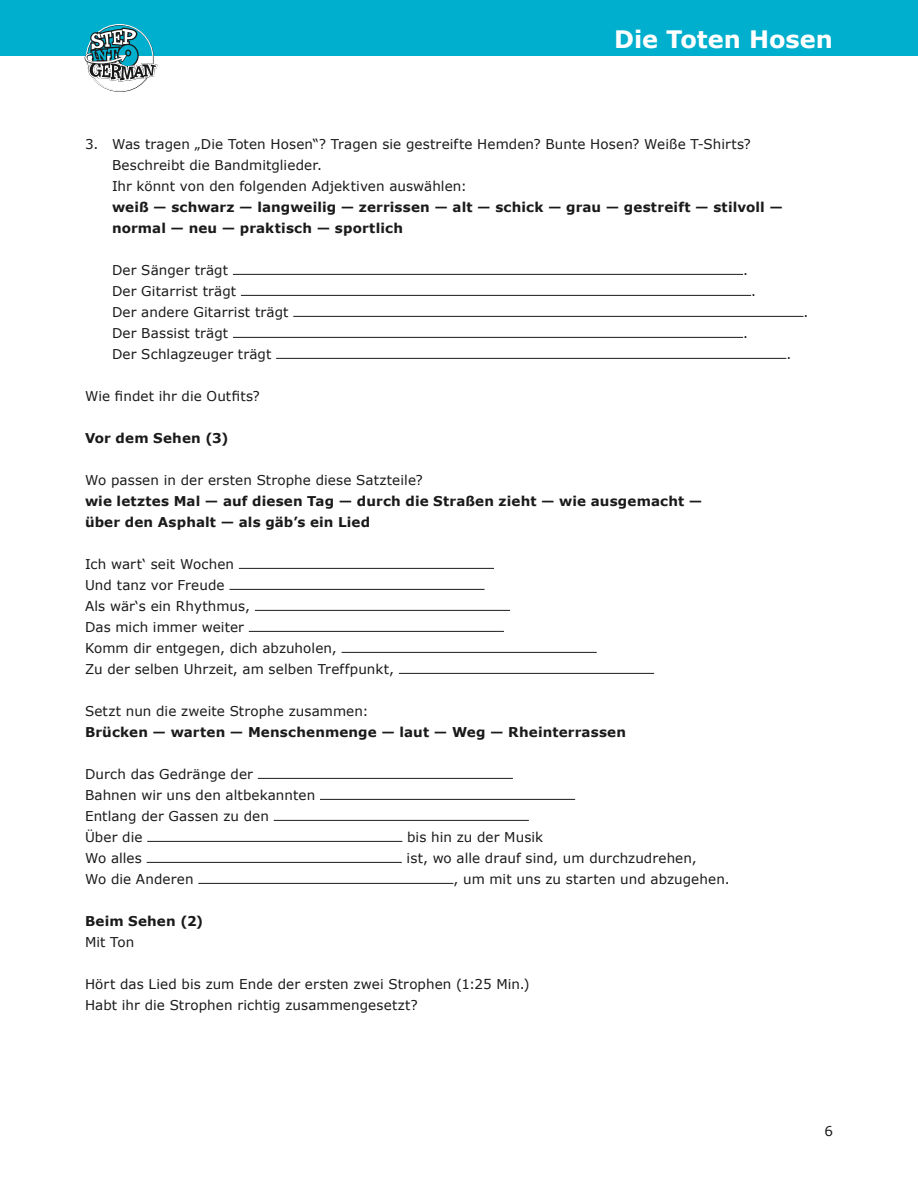
<style>
.page{position:relative;width:918px;height:1188px;background:#fff}
.page>*{position:absolute;margin:0;border:0;box-sizing:border-box;transform-origin:0 0}
.t1{font:700 24px "Verdana";color:#fff}
.t2{font:13.5px/21px "Verdana";letter-spacing:.005em;color:#1a1a1a}
.t3{font:700 13.5px/21px "Verdana";letter-spacing:.01em;color:#1a1a1a}
</style>
<div class="page">
<hr style="left:233px;top:274px;width:510px;height:1px;background:#1a1a1a">
<hr style="left:241px;top:295px;width:510px;height:1px;background:#1a1a1a">
<hr style="left:293px;top:316px;width:510px;height:1px;background:#1a1a1a">
<hr style="left:233px;top:337px;width:510px;height:1px;background:#1a1a1a">
<hr style="left:276px;top:358px;width:510px;height:1px;background:#1a1a1a">
<hr style="left:239px;top:568px;width:255px;height:1px;background:#1a1a1a">
<hr style="left:229px;top:589px;width:256px;height:1px;background:#1a1a1a">
<hr style="left:255px;top:610px;width:255px;height:1px;background:#1a1a1a">
<hr style="left:249px;top:631px;width:255px;height:1px;background:#1a1a1a">
<hr style="left:342px;top:652px;width:255px;height:1px;background:#1a1a1a">
<hr style="left:399px;top:673px;width:255px;height:1px;background:#1a1a1a">
<hr style="left:258px;top:778px;width:255px;height:1px;background:#1a1a1a">
<hr style="left:320px;top:799px;width:255px;height:1px;background:#1a1a1a">
<hr style="left:274px;top:820px;width:255px;height:1px;background:#1a1a1a">
<hr style="left:147px;top:841px;width:255px;height:1px;background:#1a1a1a">
<hr style="left:147px;top:862px;width:255px;height:1px;background:#1a1a1a">
<hr style="left:198px;top:883px;width:255px;height:1px;background:#1a1a1a">
<div style="left:0;top:0;width:918px;height:55px;background:#00afcd"></div>
<svg style="left:85px;top:24px;width:74px;height:68px"></svg>
<h1 class="t1" style="left:614px;top:22px;width:220px">Die Toten Hosen</h1>
<p class="t2" style="left:112px;top:133px;width:640px;text-indent:-27px">3. Was tragen „Die Toten Hosen“? Tragen sie gestreifte Hemden? Bunte Hosen? Weiße T-Shirts?<br>Beschreibt die Bandmitglieder.<br>Ihr könnt von den folgenden Adjektiven auswählen:</p>
<p class="t3" style="left:112px;top:196px;width:672px">weiß — schwarz — langweilig — zerrissen — alt — schick — grau — gestreift — stilvoll — normal — neu — praktisch — sportlich</p>
<p class="t2" style="left:112px;top:259px;width:118px">Der Sänger trägt</p>
<p class="t2" style="left:743px;top:259px;width:6px">.</p>
<p class="t2" style="left:112px;top:280px;width:126px">Der Gitarrist trägt</p>
<p class="t2" style="left:751px;top:280px;width:6px">.</p>
<p class="t2" style="left:112px;top:301px;width:178px">Der andere Gitarrist trägt</p>
<p class="t2" style="left:803px;top:301px;width:6px">.</p>
<p class="t2" style="left:112px;top:322px;width:118px">Der Bassist trägt</p>
<p class="t2" style="left:743px;top:322px;width:6px">.</p>
<p class="t2" style="left:112px;top:343px;width:161px">Der Schlagzeuger trägt</p>
<p class="t2" style="left:786px;top:343px;width:6px">.</p>
<p class="t2" style="left:85px;top:385px;width:176px">Wie findet ihr die Outfits?</p>
<p class="t3" style="left:85px;top:427px;width:145px">Vor dem Sehen (3)</p>
<p class="t2" style="left:85px;top:469px;width:339px">Wo passen in der ersten Strophe diese Satzteile?</p>
<p class="t3" style="left:85px;top:490px;width:619px">wie letztes Mal — auf diesen Tag — durch die Straßen zieht — wie ausgemacht — über den Asphalt — als gäb’s ein Lied</p>
<p class="t2" style="left:85px;top:553px;width:311px">Ich wart‘ seit Wochen<br>Und tanz vor Freude<br>Als wär‘s ein Rhythmus,<br>Das mich immer weiter<br>Komm dir entgegen, dich abzuholen,<br>Zu der selben Uhrzeit, am selben Treffpunkt,</p>
<p class="t2" style="left:85px;top:700px;width:285px">Setzt nun die zweite Strophe zusammen:</p>
<p class="t3" style="left:85px;top:721px;width:542px">Brücken — warten — Menschenmenge — laut — Weg — Rheinterrassen</p>
<p class="t2" style="left:85px;top:763px;width:232px">Durch das Gedränge der<br>Bahnen wir uns den altbekannten<br>Entlang der Gassen zu den<br>Über die</p>
<p class="t2" style="left:407px;top:826px;width:138px">bis hin zu der Musik</p>
<p class="t2" style="left:85px;top:847px;width:58px">Wo alles</p>
<p class="t2" style="left:407px;top:847px;width:292px">ist, wo alle drauf sind, um durchzudrehen,</p>
<p class="t2" style="left:85px;top:868px;width:110px">Wo die Anderen</p>
<p class="t2" style="left:453px;top:868px;width:278px">, um mit uns zu starten und abzugehen.</p>
<p class="t3" style="left:85px;top:910px;width:120px">Beim Sehen (2)</p>
<p class="t2" style="left:85px;top:931px;width:51px">Mit Ton</p>
<p class="t2" style="left:85px;top:973px;width:446px">Hört das Lied bis zum Ende der ersten zwei Strophen (1:25 Min.)<br>Habt ihr die Strophen richtig zusammengesetzt?</p>
<p class="t2" style="left:824px;top:1120px;width:10px">6</p>
</div>
